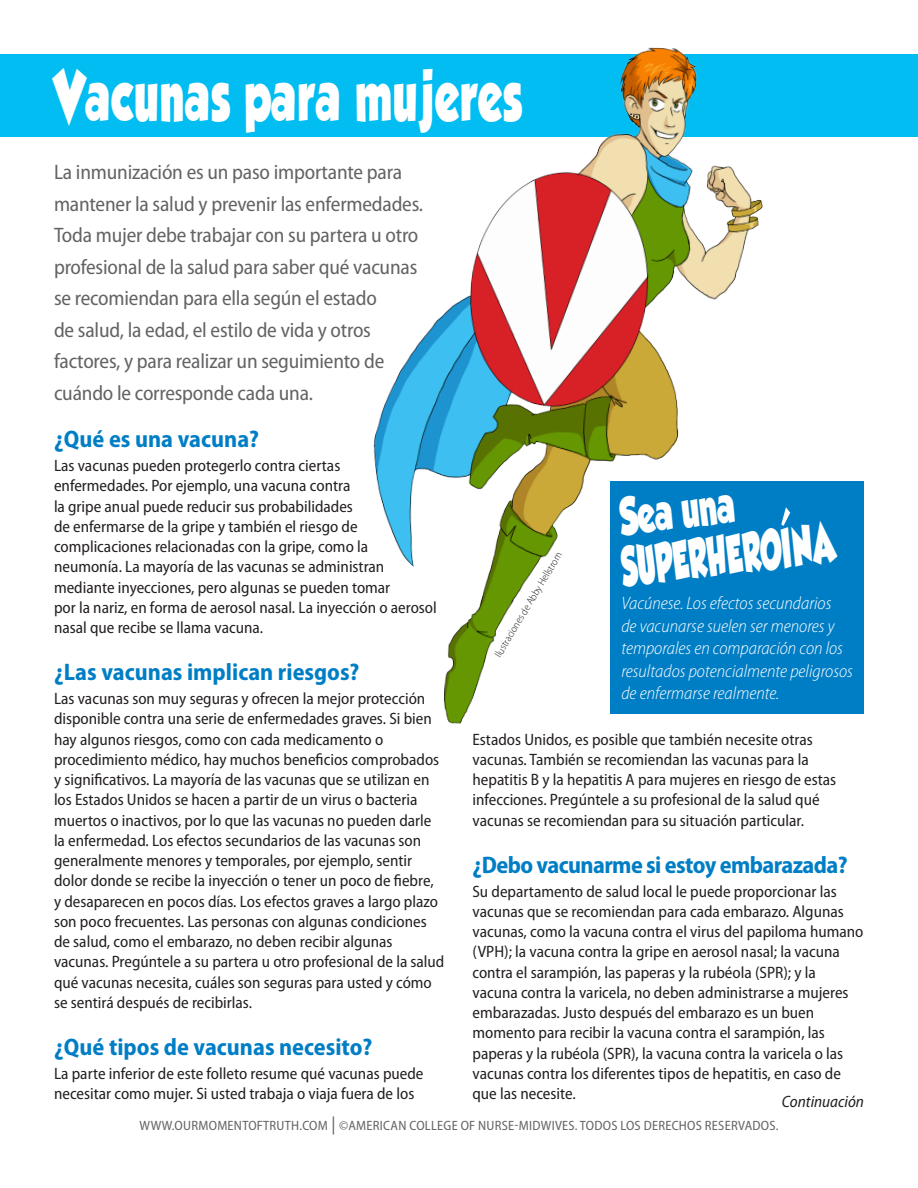
<style>
.page{position:relative;width:918px;height:1188px;background:#fff}
.page>*{position:absolute;margin:0;border:0;box-sizing:border-box;transform-origin:0 0}
.t1{font:63px "GROBOLD";letter-spacing:.03em;color:#fff;scale:.65 1}
.t2{font:48.45px "GROBOLD";color:#fff;scale:.54 1}
.t3{font:46.05px "GROBOLD";color:#fff;scale:.65 1}
.Subhead_DkBlue{font:700 semi-condensed 24px "Myriad Pro";color:#007ec5}
.Subhead_DkBlue-2{font:700 semi-condensed 24px "Myriad Pro";letter-spacing:-.025em;color:#007ec5}
.Intro_Paragraph{font:semi-condensed 21px/31.5px "Myriad Pro";letter-spacing:-.01em;color:#636366}
.body_text{font:italic 300 semi-condensed 18px/22.5px "Myriad Pro";color:#fff}
.body_text-2{font:semi-condensed 16.5px/20.2px "Myriad Pro";color:#231f20}
.body_text-3{font:italic semi-condensed 16.5px "Myriad Pro";color:#231f20}
.t4{font:semi-condensed 13.5px "Myriad Pro";letter-spacing:.02em;color:#636366}
.credit{font:300 semi-condensed 10.5px "Myriad Pro";color:#231f20}
.s1{font-size:18px}
</style>
<div class="page">
<div style="left:0;top:55px;width:918px;height:82px;background:#01bdf2"></div>
<img style="left:305px;top:47px;width:474px;height:677px">
<div style="left:610px;top:481px;width:254px;height:232px;background:#007ec5"></div>
<svg style="left:781px;top:507px;width:9px;height:19px"></svg>
<p class="t1" style="left:54px;top:59px;width:721px">Vacunas para mujeres</p>
<p class="Intro_Paragraph" style="left:54px;top:157px;width:371px">La inmunización es un paso importante para mantener la salud y prevenir las enfermedades.<br>Toda mujer debe trabajar con su partera u otro profesional de la salud para saber qué vacunas se recomiendan para ella según el estado<br>de salud, la edad, el estilo de vida y otros factores, y para realizar un seguimiento de cuándo le corresponde cada una.</p>
<p class="Subhead_DkBlue" style="left:54px;top:426px;width:207px">¿Qué es una vacuna?</p>
<p class="body_text-2" style="left:54px;top:456px;width:384px">Las vacunas pueden protegerlo contra ciertas enfermedades. Por ejemplo, una vacuna contra<br>la gripe anual puede reducir sus probabilidades<br>de enfermarse de la gripe y también el riesgo de complicaciones relacionadas con la gripe, como la neumonía. La mayoría de las vacunas se administran mediante inyecciones, pero algunas se pueden tomar<br>por la nariz, en forma de aerosol nasal. La inyección o aerosol nasal que recibe se llama vacuna.</p>
<p class="Subhead_DkBlue" style="left:54px;top:659px;width:307px">¿Las vacunas implican riesgos?</p>
<p class="body_text-2" style="left:54px;top:689px;width:392px">Las vacunas son muy seguras y ofrecen la mejor protección disponible contra una serie de enfermedades graves. Si bien hay algunos riesgos, como con cada medicamento o procedimiento médico, hay muchos beneficios comprobados y significativos. La mayoría de las vacunas que se utilizan en los Estados Unidos se hacen a partir de un virus o bacteria muertos o inactivos, por lo que las vacunas no pueden darle la enfermedad. Los efectos secundarios de las vacunas son generalmente menores y temporales, por ejemplo, sentir dolor donde se recibe la inyección o tener un poco de fiebre, y desaparecen en pocos días. Los efectos graves a largo plazo son poco frecuentes. Las personas con algunas condiciones de salud, como el embarazo, no deben recibir algunas vacunas. Pregúntele a su partera u otro profesional de la salud qué vacunas necesita, cuáles son seguras para usted y cómo se sentirá después de recibirlas.</p>
<p class="Subhead_DkBlue" style="left:54px;top:1034px;width:320px">¿Qué tipos de vacunas necesito?</p>
<p class="body_text-2" style="left:54px;top:1063px;width:371px">La parte inferior de este folleto resume qué vacunas puede necesitar como mujer. Si usted trabaja o viaja fuera de los</p>
<p class="credit" style="left:492px;top:653px;width:122px;rotate:-59deg">Ilustraciones de Abby Hellstrom</p>
<p class="t3" style="left:617px;top:490px;width:179px;rotate:-7deg">Sea una</p>
<p class="t2" style="left:618px;top:539px;width:399px;rotate:-7deg">SUPERHEROINA</p>
<p class="body_text" style="left:621px;top:592px;width:233px">Vacúnese. Los efectos secundarios<br>de vacunarse suelen ser menores y temporales en comparación con los resultados potencialmente peligrosos de enfermarse realmente.</p>
<p class="body_text-2" style="left:472px;top:729px;width:365px">Estados Unidos, es posible que también necesite otras vacunas. También se recomiendan las vacunas para la hepatitis B y la hepatitis A para mujeres en riesgo de estas infecciones. Pregúntele a su profesional de la salud qué vacunas se recomiendan para su situación particular.</p>
<p class="Subhead_DkBlue-2" style="left:472px;top:851px;width:377px">¿Debo vacunarme si estoy embarazada?</p>
<p class="body_text-2" style="left:472px;top:881px;width:393px">Su departamento de salud local le puede proporcionar las vacunas que se recomiendan para cada embarazo. Algunas vacunas, como la vacuna contra el virus del papiloma humano (VPH); la vacuna contra la gripe en aerosol nasal; la vacuna contra el sarampión, las paperas y la rubéola (SPR); y la vacuna contra la varicela, no deben administrarse a mujeres embarazadas. Justo después del embarazo es un buen momento para recibir la vacuna contra el sarampión, las paperas y la rubéola (SPR), la vacuna contra la varicela o las vacunas contra los diferentes tipos de hepatitis, en caso de que las necesite.</p>
<p class="body_text-3" style="left:782px;top:1092px;width:84px">Continuación</p>
<p class="t4" style="left:140px;top:1118px;width:640px">WWW.OURMOMENTOFTRUTH.COM <span class="s1">|</span> ©AMERICAN COLLEGE OF NURSE-MIDWIVES. TODOS LOS DERECHOS RESERVADOS.</p>
</div>
